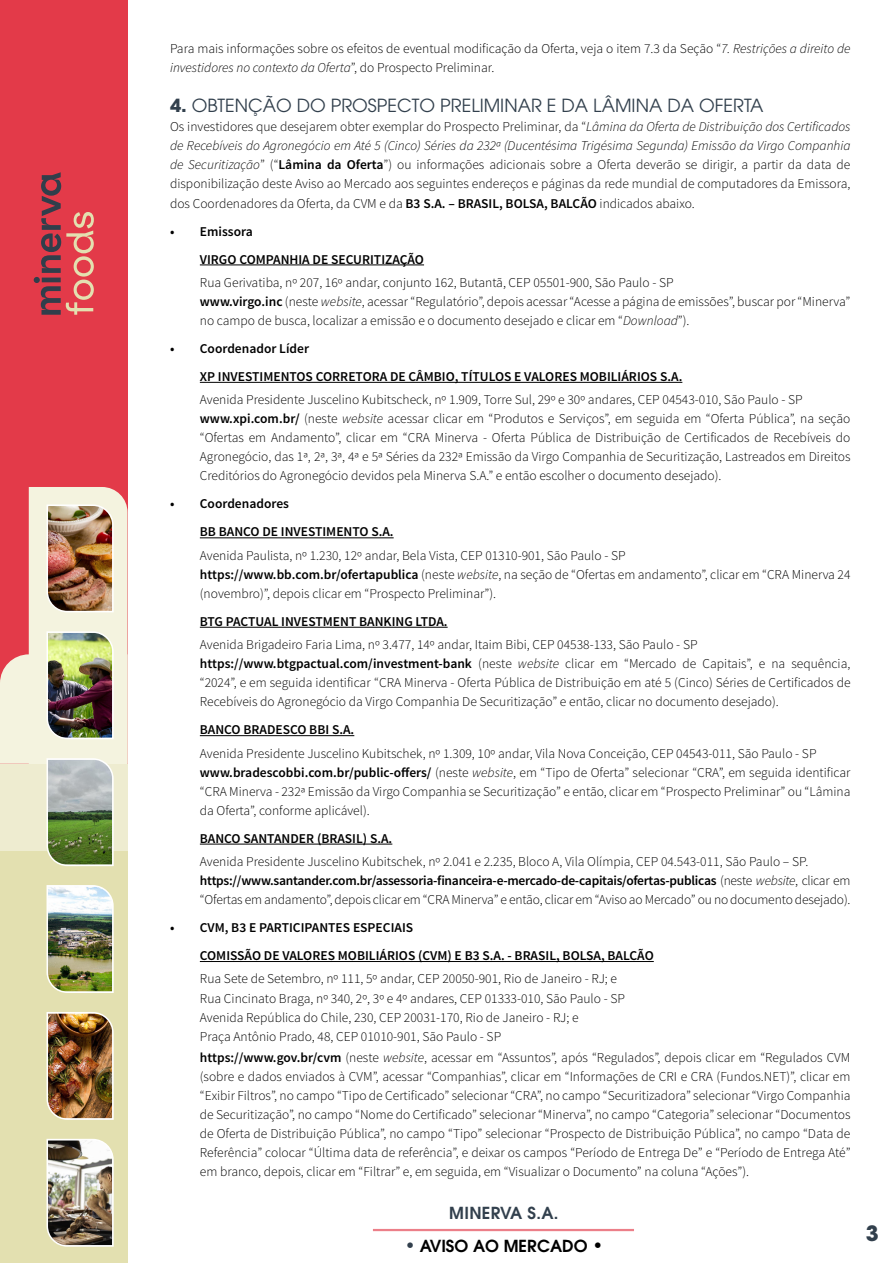
<style>
.page{position:relative;width:893px;height:1263px;background:#fff}
.page>*{position:absolute;margin:0;border:0;box-sizing:border-box;transform-origin:0 0}
.t1{font:700 21px "ITC Avant Garde Pro";color:#32404d}
.t2{font:18px "ITC Avant Garde Pro";color:#32404d}
.t3{font:600 16.5px "ITC Avant Garde Pro";color:#000}
.t4{font:600 16.5px "ITC Avant Garde Pro";letter-spacing:.02em;color:#32404d}
.t5{font:300 13.5px/19px "Source Sans Pro";color:#000}
.t6{font:600 13.5px/28px "Source Sans Pro";color:#000}
.s1{font-style:italic}
.s2{font-weight:700}
.s3{font-weight:600}
.s4{font-size:18px;color:#32404d}
.s5{font-size:18px}
</style>
<div class="page">
<div style="left:0;top:0;width:128px;height:1263px;background:#e33a49"></div>
<div style="left:0;top:778px;width:128px;height:485px;background:#e3e0b0"></div>
<svg style="left:34px;top:172px;width:60px;height:143px"></svg>
<img style="left:0;top:487px;width:128px;height:380px">
<img style="left:46px;top:885px;width:68px;height:108px">
<img style="left:46px;top:1012px;width:68px;height:108px">
<img style="left:46px;top:1138px;width:68px;height:109px">
<hr style="left:373px;top:1229px;width:261px;height:2px;background:#e33a49">
<hr style="left:200px;top:265px;width:224px;height:1px;background:#000">
<hr style="left:200px;top:382px;width:482px;height:1px;background:#000">
<hr style="left:200px;top:537px;width:194px;height:1px;background:#000">
<hr style="left:200px;top:627px;width:248px;height:1px;background:#000">
<hr style="left:200px;top:735px;width:154px;height:1px;background:#000">
<hr style="left:200px;top:844px;width:192px;height:1px;background:#000">
<hr style="left:200px;top:961px;width:454px;height:1px;background:#000">
<p class="t5" style="left:170px;top:39px;width:682px">Para mais informações sobre os efeitos de eventual modificação da Oferta, veja o item 7.3 da Seção “<span class="s1">7. Restrições a direito de investidores no contexto da Oferta</span>”, do Prospecto Preliminar.</p>
<h2 class="t2" style="left:170px;top:95px;width:595px"><span class="s2">4.</span> OBTENÇÃO DO PROSPECTO PRELIMINAR E DA LÂMINA DA OFERTA</h2>
<p class="t5" style="left:170px;top:117px;width:682px;text-align:justify">Os investidores que desejarem obter exemplar do Prospecto Preliminar, da “<span class="s1">Lâmina da Oferta de Distribuição dos Certificados de Recebíveis do Agronegócio em Até 5 (Cinco) Séries da 232ª (Ducentésima Trigésima Segunda) Emissão da Virgo Companhia de Securitização</span>” (“<span class="s3">Lâmina da Oferta</span>”) ou informações adicionais sobre a Oferta deverão se dirigir, a partir da data de disponibilização deste Aviso ao Mercado aos seguintes endereços e páginas da rede mundial de computadores da Emissora, dos Coordenadores da Oferta, da CVM e da <span class="s3">B3 S.A. – BRASIL, BOLSA, BALCÃO</span> indicados abaixo.</p>
<p class="t6" style="left:200px;top:217px;width:226px;text-indent:-30px">• Emissora<br>VIRGO COMPANHIA DE SECURITIZAÇÃO</p>
<p class="t5" style="left:200px;top:273px;width:652px">Rua Gerivatiba, nº 207, 16º andar, conjunto 162, Butantã, CEP 05501-900, São Paulo - SP<br><span class="s3">www.virgo.inc</span> (neste <span class="s1">website</span>, acessar “Regulatório”, depois acessar “Acesse a página de emissões”, buscar por “Minerva” no campo de busca, localizar a emissão e o documento desejado e clicar em “<span class="s1">Download</span>”).</p>
<p class="t6" style="left:200px;top:335px;width:484px;text-indent:-30px">• Coordenador Líder<br>XP INVESTIMENTOS CORRETORA DE CÂMBIO, TÍTULOS E VALORES MOBILIÁRIOS S.A.</p>
<p class="t5" style="left:200px;top:390px;width:652px">Avenida Presidente Juscelino Kubitscheck, nº 1.909, Torre Sul, 29º e 30º andares, CEP 04543-010, São Paulo - SP <span class="s3">www.xpi.com.br/</span> (neste <span class="s1">website</span> acessar clicar em “Produtos e Serviços”, em seguida em “Oferta Pública”, na seção “Ofertas em Andamento”, clicar em “CRA Minerva - Oferta Pública de Distribuição de Certificados de Recebíveis do Agronegócio, das 1ª, 2ª, 3ª, 4ª e 5ª Séries da 232ª Emissão da Virgo Companhia de Securitização, Lastreados em Direitos Creditórios do Agronegócio devidos pela Minerva S.A.” e então escolher o documento desejado).</p>
<p class="t6" style="left:200px;top:490px;width:195px;text-indent:-30px">• Coordenadores<br>BB BANCO DE INVESTIMENTO S.A.</p>
<p class="t5" style="left:200px;top:546px;width:652px">Avenida Paulista, nº 1.230, 12º andar, Bela Vista, CEP 01310-901, São Paulo - SP<br><span class="s3">https://www.bb.com.br/ofertapublica</span> (neste <span class="s1">website</span>, na seção de “Ofertas em andamento”, clicar em “CRA Minerva 24 (novembro)”, depois clicar em “Prospecto Preliminar”).</p>
<p class="t6" style="left:200px;top:608px;width:249px">BTG PACTUAL INVESTMENT BANKING LTDA.</p>
<p class="t5" style="left:200px;top:635px;width:652px">Avenida Brigadeiro Faria Lima, nº 3.477, 14º andar, Itaim Bibi, CEP 04538-133, São Paulo - SP <span class="s3">https://www.btgpactual.com/investment-bank</span> (neste <span class="s1">website</span> clicar em “Mercado de Capitais”, e na sequência, “2024”, e em seguida identificar “CRA Minerva - Oferta Pública de Distribuição em até 5 (Cinco) Séries de Certificados de Recebíveis do Agronegócio da Virgo Companhia De Securitização” e então, clicar no documento desejado).</p>
<p class="t6" style="left:200px;top:716px;width:156px">BANCO BRADESCO BBI S.A.</p>
<p class="t5" style="left:200px;top:744px;width:652px">Avenida Presidente Juscelino Kubitschek, nº 1.309, 10º andar, Vila Nova Conceição, CEP 04543-011, São Paulo - SP <span class="s3">www.bradescobbi.com.br/public-offers/</span> (neste <span class="s1">website</span>, em “Tipo de Oferta” selecionar “CRA”, em seguida identificar “CRA Minerva - 232ª Emissão da Virgo Companhia se Securitização” e então, clicar em “Prospecto Preliminar” ou “Lâmina da Oferta”, conforme aplicável).</p>
<p class="t6" style="left:200px;top:825px;width:194px">BANCO SANTANDER (BRASIL) S.A.</p>
<p class="t5" style="left:200px;top:852px;width:652px">Avenida Presidente Juscelino Kubitschek, nº 2.041 e 2.235, Bloco A, Vila Olímpia, CEP 04.543-011, São Paulo – SP. <span class="s3">https://www.santander.com.br/assessoria-financeira-e-mercado-de-capitais/ofertas-publicas</span> (neste <span class="s1">website</span>, clicar em “Ofertas em andamento”, depois clicar em “CRA Minerva” e então, clicar em “Aviso ao Mercado” ou no documento desejado).</p>
<p class="t6" style="left:200px;top:914px;width:455px;text-indent:-30px">• CVM, B3 E PARTICIPANTES ESPECIAIS<br>COMISSÃO DE VALORES MOBILIÁRIOS (CVM) E B3 S.A. - BRASIL, BOLSA, BALCÃO</p>
<p class="t5" style="left:200px;top:969px;width:427px">Rua Sete de Setembro, nº 111, 5º andar, CEP 20050-901, Rio de Janeiro - RJ; e Rua Cincinato Braga, nº 340, 2º, 3º e 4º andares, CEP 01333-010, São Paulo - SP Avenida República do Chile, 230, CEP 20031-170, Rio de Janeiro - RJ; e<br>Praça Antônio Prado, 48, CEP 01010-901, São Paulo - SP</p>
<p class="t5" style="left:200px;top:1048px;width:652px;text-align:justify"><span class="s3">https://www.gov.br/cvm</span> (neste <span class="s1">website</span>, acessar em “Assuntos”, após “Regulados”, depois clicar em “Regulados CVM (sobre e dados enviados à CVM”, acessar “Companhias”, clicar em “Informações de CRI e CRA (Fundos.NET)”, clicar em “Exibir Filtros”, no campo “Tipo de Certificado” selecionar “CRA”, no campo “Securitizadora” selecionar “Virgo Companhia de Securitização”, no campo “Nome do Certificado” selecionar “Minerva”, no campo “Categoria” selecionar “Documentos de Oferta de Distribuição Pública”, no campo “Tipo” selecionar “Prospecto de Distribuição Pública”, no campo “Data de Referência” colocar “Última data de referência”, e deixar os campos “Período de Entrega De” e “Período de Entrega Até” em branco, depois, clicar em “Filtrar” e, em seguida, em “Visualizar o Documento” na coluna “Ações”).</p>
<p class="t4" style="left:449px;top:1202px;width:111px">MINERVA S.A.</p>
<p class="t3" style="left:405px;top:1235px;width:200px"><span class="s4">•</span> AVISO AO MERCADO <span class="s5">•</span></p>
<h1 class="t1" style="left:866px;top:1219px;width:14px">3</h1>
</div>
